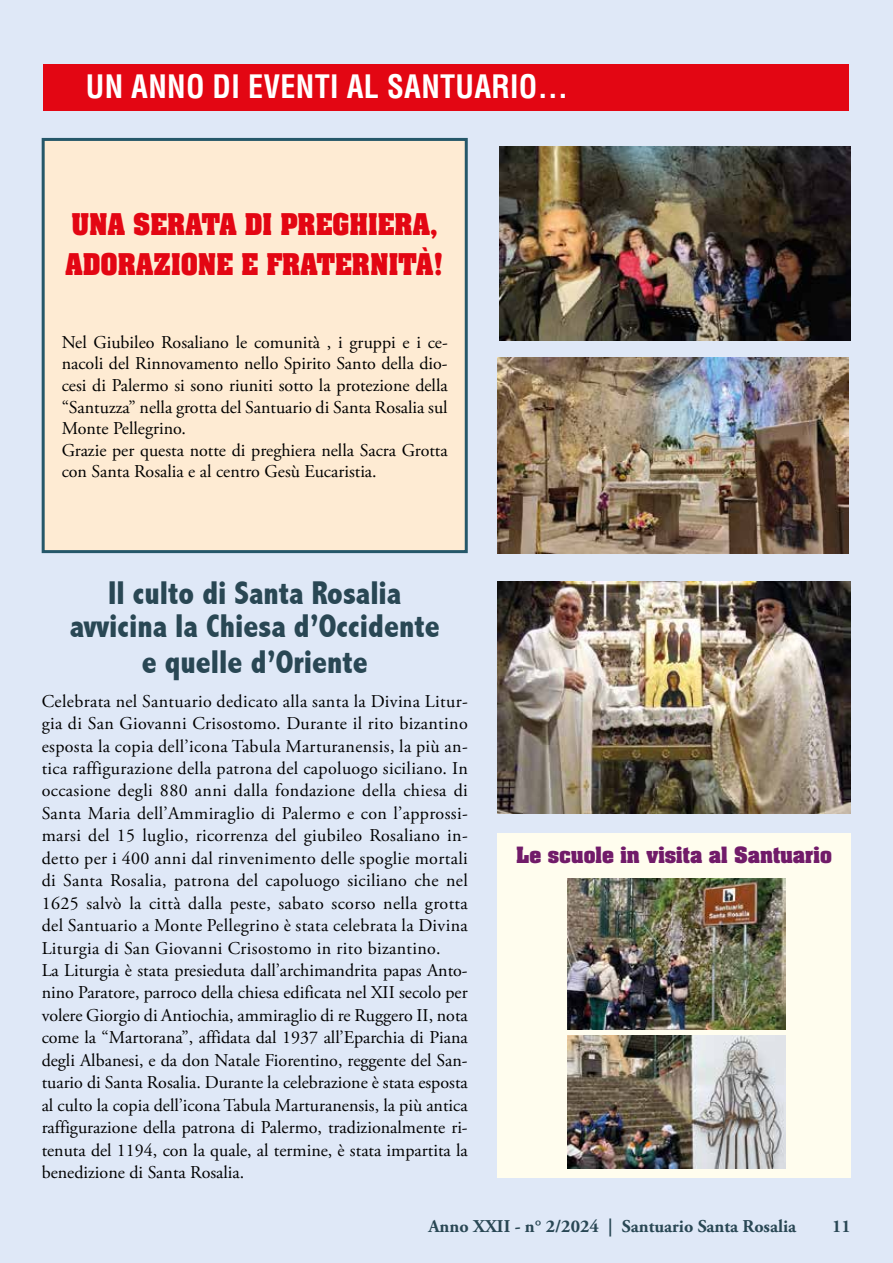
<style>
.page{position:relative;width:893px;height:1263px;background:#dfe8f7}
.page>*{position:absolute;margin:0;border:0;box-sizing:border-box;transform-origin:0 0}
.t1{font:800 condensed 33px/34.5px "Abadi";color:#294754;text-align:center}
.t2{font:700 condensed 31.5px "Helvetica LT Std";letter-spacing:.01em;color:#fff;scale:.96 1}
.t3{font:700 25.5px/39.2px "Aachen Std";color:#e30613;scale:.94 1}
.t4{font:700 19.05px "Aachen Std";color:#711b69}
.t5{font:18px/22.5px "Adobe Garamond Pro";color:#000}
.t6{font:700 18px "Adobe Garamond Pro";color:#294754}
</style>
<div class="page">
<div style="left:497px;top:833px;width:354px;height:345px;background:#fffdee"></div>
<div style="left:43px;top:139px;width:423px;height:413px;background:#feebd3"></div>
<div style="left:42px;top:138px;width:426px;height:415px;border:3px solid #255769"></div>
<div style="left:43px;top:64px;width:806px;height:47px;background:#e30613"></div>
<img style="left:500px;top:146px;width:350px;height:195px">
<img style="left:497px;top:357px;width:351px;height:196px">
<img style="left:497px;top:581px;width:353px;height:232px">
<img style="left:568px;top:878px;width:218px;height:151px">
<img style="left:568px;top:1035px;width:218px;height:133px">
<h2 class="t2" style="left:86px;top:67px;width:504px">UN ANNO DI EVENTI AL SANTUARIO…</h2>
<h3 class="t3" style="left:66px;top:205px;width:404px">UNA SERATA DI PREGHIERA,<br>ADORAZIONE E FRATERNITÀ!</h3>
<p class="t5" style="left:62px;top:332px;width:388px;line-height:21.6px">Nel Giubileo Rosaliano le comunità , i gruppi e i ce&shy;nacoli del Rinnovamento nello Spirito Santo della dio&shy;cesi di Palermo si sono riuniti sotto la protezione della “Santuzza” nella grotta del Santuario di Santa Rosalia sul Monte Pellegrino.<br>Grazie per questa notte di preghiera nella Sacra Grotta con Santa Rosalia e al centro Gesù Eucaristia.</p>
<h1 class="t1" style="left:70px;top:576px;width:371px">Il culto di Santa Rosalia avvicina la Chiesa d’Occidente e quelle d’Oriente</h1>
<p class="t5" style="left:42px;top:690px;width:428px">Celebrata nel Santuario dedicato alla santa la Divina Litur&shy;gia di San Giovanni Crisostomo. Durante il rito bizantino esposta la copia dell’icona Tabula Marturanensis, la più an&shy;tica raffigurazione della patrona del capoluogo siciliano. In occasione degli 880 anni dalla fondazione della chiesa di Santa Maria dell’Ammiraglio di Palermo e con l’approssi&shy;marsi del 15 luglio, ricorrenza del giubileo Rosaliano in&shy;detto per i 400 anni dal rinvenimento delle spoglie mortali di Santa Rosalia, patrona del capoluogo siciliano che nel 1625 salvò la città dalla peste, sabato scorso nella grotta del Santuario a Monte Pellegrino è stata celebrata la Divina Liturgia di San Giovanni Crisostomo in rito bizantino.<br>La Liturgia è stata presieduta dall’archimandrita papas Anto&shy;nino Paratore, parroco della chiesa edificata nel XII secolo per volere Giorgio di Antiochia, ammiraglio di re Ruggero II, nota come la “Martorana”, affidata dal 1937 all’Eparchia di Piana degli Albanesi, e da don Natale Fiorentino, reggente del San&shy;tuario di Santa Rosalia. Durante la celebrazione è stata esposta al culto la copia dell’icona Tabula Marturanensis, la più antica raffigurazione della patrona di Palermo, tradizionalmente ri&shy;tenuta del 1194, con la quale, al termine, è stata impartita la benedizione di Santa Rosalia.</p>
<p class="t4" style="left:516px;top:841px;width:317px">Le scuole in visita al Santuario</p>
<p class="t6" style="left:428px;top:1215px;width:369px">Anno XXII - n° 2/2024 | Santuario Santa Rosalia</p>
<p class="t6" style="left:832px;top:1215px;width:20px">11</p>
</div>
